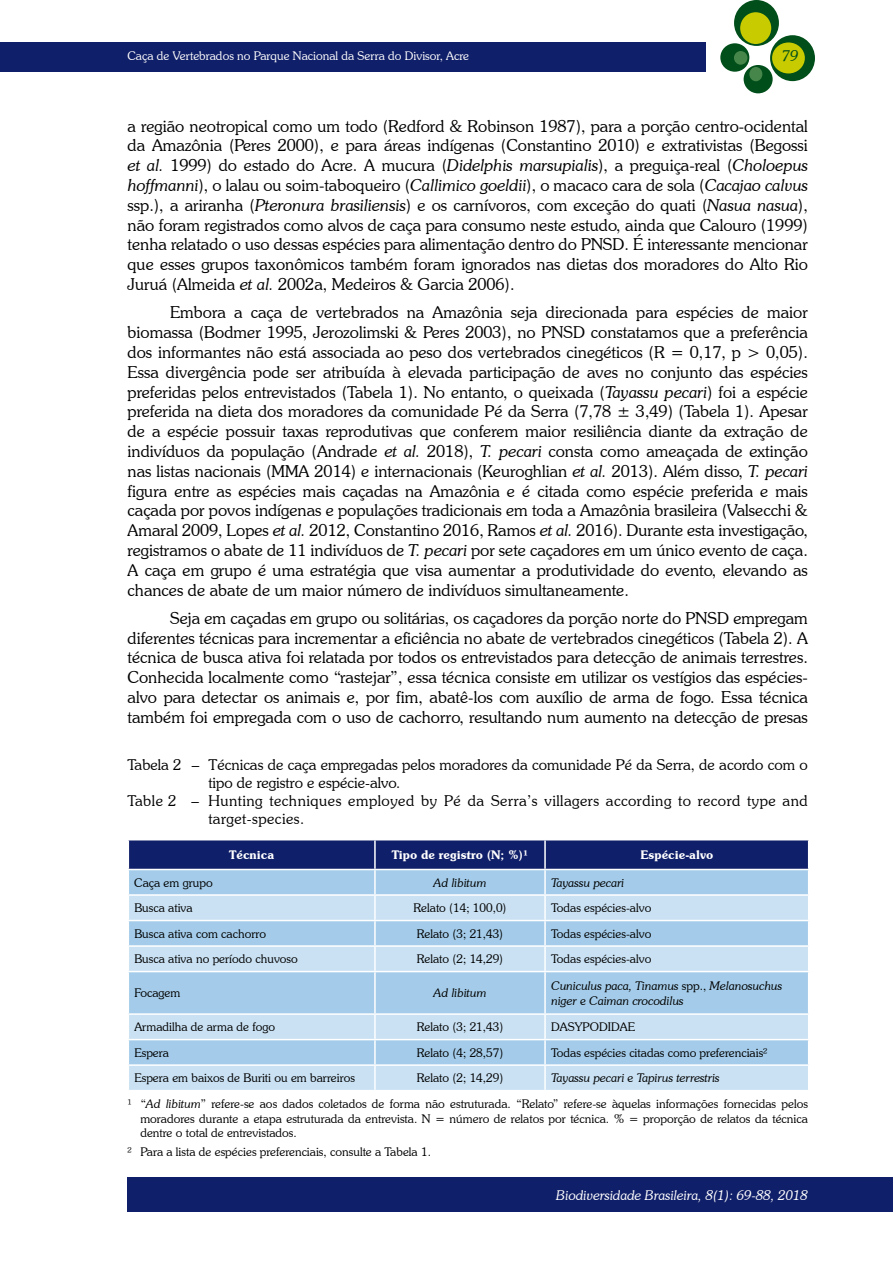
<style>
.page{position:relative;width:893px;height:1263px;background:#fff}
.page>*{position:absolute;margin:0;border:0;box-sizing:border-box;transform-origin:0 0}
.t1{font:300 16.5px/19.8px "Souvenir IT Cby BT";color:#000;text-align:justify}
.t2{font:300 15px "Souvenir IT Cby BT";color:#000}
.t3{font:300 15px "Souvenir IT Cby BT";letter-spacing:.03em;color:#000}
.t4{font:italic 300 15px "Souvenir IT Cby BT";color:#004e1a}
.t5{font:italic 300 13.5px "Souvenir IT Cby BT";color:#fff}
.t6{font:300 12px/25.8px "Souvenir IT Cby BT";color:#000}
.t7{font:italic 300 12px/14.4px "Souvenir IT Cby BT";color:#000}
.t8{font:300 12px "Souvenir IT Cby BT";color:#fff}
.t9{font:600 12px "Souvenir IT Cby BT";color:#fff}
.s1{font-style:italic}
.s2{font-style:normal}
</style>
<div class="page">
<div style="left:0;top:43px;width:705px;height:29px;background:#101f69"></div>
<div style="left:734px;top:0;width:45px;height:46px;background:#004e1a;border-radius:50%"></div>
<div style="left:770px;top:35px;width:45px;height:46px;background:#004e1a;border-radius:50%"></div>
<div style="left:720px;top:43px;width:29px;height:29px;background:#004e1a;border-radius:50%"></div>
<div style="left:744px;top:65px;width:29px;height:28px;background:#004e1a;border-radius:50%"></div>
<div style="left:740px;top:12px;width:31px;height:32px;background:#c8cb00;border-radius:50%"></div>
<div style="left:772px;top:42px;width:33px;height:31px;background:#c8cb00;border-radius:50%"></div>
<div style="left:734px;top:51px;width:13px;height:14px;background:#47864a;border-radius:50%"></div>
<div style="left:749px;top:67px;width:13px;height:14px;background:#47864a;border-radius:50%"></div>
<div style="left:128px;top:1178px;width:765px;height:34px;background:#101f69"></div>
<svg style="left:129px;top:972px;width:679px;height:118px;background:#b4d5ed"></svg>
<svg style="left:128px;top:840px;width:681px;height:131px;background:#97b1d2"></svg>
<hr style="left:374px;top:972px;width:2px;height:41px;background:#fff">
<hr style="left:544px;top:972px;width:2px;height:41px;background:#fff">
<hr style="left:128px;top:1013px;width:247px;height:2px;background:#fff">
<hr style="left:375px;top:1013px;width:170px;height:2px;background:#fff">
<hr style="left:374px;top:1015px;width:2px;height:24px;background:#fff">
<hr style="left:545px;top:1013px;width:264px;height:2px;background:#fff">
<hr style="left:544px;top:1015px;width:2px;height:24px;background:#fff">
<hr style="left:128px;top:1039px;width:247px;height:1px;background:#fff">
<hr style="left:375px;top:1039px;width:170px;height:1px;background:#fff">
<hr style="left:374px;top:1040px;width:2px;height:24px;background:#fff">
<hr style="left:545px;top:1039px;width:264px;height:1px;background:#fff">
<hr style="left:544px;top:1040px;width:2px;height:24px;background:#fff">
<hr style="left:128px;top:1064px;width:247px;height:2px;background:#fff">
<hr style="left:375px;top:1064px;width:170px;height:2px;background:#fff">
<hr style="left:374px;top:1066px;width:2px;height:24px;background:#fff">
<hr style="left:545px;top:1064px;width:264px;height:2px;background:#fff">
<hr style="left:544px;top:1066px;width:2px;height:24px;background:#fff">
<p class="t8" style="left:128px;top:49px;width:343px">Caça de Vertebrados no Parque Nacional da Serra do Divisor, Acre</p>
<p class="t4" style="left:782px;top:46px;width:18px">79</p>
<p class="t1" style="left:128px;top:116px;width:682px">a região neotropical como um todo (Redford &amp; Robinson 1987), para a porção centro-ocidental da Amazônia (Peres 2000), e para áreas indígenas (Constantino 2010) e extrativistas (Begossi <span class="s1">et al.</span> 1999) do estado do Acre. A mucura (<span class="s1">Didelphis marsupialis</span>), a preguiça-real (<span class="s1">Choloepus hoffmanni</span>), o lalau ou soim-taboqueiro (<span class="s1">Callimico goeldii</span>), o macaco cara de sola (<span class="s1">Cacajao calvus </span>ssp.), a ariranha (<span class="s1">Pteronura brasiliensis</span>) e os carnívoros, com exceção do quati (<span class="s1">Nasua nasua</span>), não foram registrados como alvos de caça para consumo neste estudo, ainda que Calouro (1999) tenha relatado o uso dessas espécies para alimentação dentro do PNSD. É interessante mencionar que esses grupos taxonômicos também foram ignorados nas dietas dos moradores do Alto Rio Juruá (Almeida <span class="s1">et al.</span> 2002a, Medeiros &amp; Garcia 2006).</p>
<p class="t1" style="left:128px;top:302px;width:682px;text-indent:43px">Embora a caça de vertebrados na Amazônia seja direcionada para espécies de maior biomassa (Bodmer 1995, Jerozolimski &amp; Peres 2003), no PNSD constatamos que a preferência dos informantes não está associada ao peso dos vertebrados cinegéticos (R = 0,17, p &gt; 0,05).<br>Essa divergência pode ser atribuída à elevada participação de aves no conjunto das espécies preferidas pelos entrevistados (Tabela 1). No entanto, o queixada (<span class="s1">Tayassu pecari</span>) foi a espécie preferida na dieta dos moradores da comunidade Pé da Serra (7,78 ± 3,49) (Tabela 1). Apesar de a espécie possuir taxas reprodutivas que conferem maior resiliência diante da extração de indivíduos da população (Andrade <span class="s1">et al.</span> 2018), <span class="s1">T. pecari</span> consta como ameaçada de extinção nas listas nacionais (MMA 2014) e internacionais (Keuroghlian <span class="s1">et al.</span> 2013). Além disso, <span class="s1">T. pecari </span>figura entre as espécies mais caçadas na Amazônia e é citada como espécie preferida e mais caçada por povos indígenas e populações tradicionais em toda a Amazônia brasileira (Valsecchi &amp; Amaral 2009, Lopes <span class="s1">et al.</span> 2012, Constantino 2016, Ramos <span class="s1">et al.</span> 2016). Durante esta investigação, registramos o abate de 11 indivíduos de <span class="s1">T. pecari</span> por sete caçadores em um único evento de caça.<br>A caça em grupo é uma estratégia que visa aumentar a produtividade do evento, elevando as chances de abate de um maior número de indivíduos simultaneamente.</p>
<p class="t1" style="left:128px;top:608px;width:682px;text-indent:43px">Seja em caçadas em grupo ou solitárias, os caçadores da porção norte do PNSD empregam diferentes técnicas para incrementar a eficiência no abate de vertebrados cinegéticos (Tabela 2). A técnica de busca ativa foi relatada por todos os entrevistados para detecção de animais terrestres.<br>Conhecida localmente como “rastejar”, essa técnica consiste em utilizar os vestígios das espécies&shy;alvo para detectar os animais e, por fim, abatê-los com auxílio de arma de fogo. Essa técnica também foi empregada com o uso de cachorro, resultando num aumento na detecção de presas</p>
<p class="t2" style="left:128px;top:756px;width:682px">Tabela 2 – Técnicas de caça empregadas pelos moradores da comunidade Pé da Serra, de acordo com o</p>
<p class="t2" style="left:208px;top:774px;width:193px">tipo de registro e espécie-alvo.</p>
<p class="t3" style="left:128px;top:792px;width:682px">Table 2 – Hunting techniques employed by Pé da Serra’s villagers according to record type and</p>
<p class="t3" style="left:208px;top:810px;width:97px">target-species.</p>
<p class="t9" style="left:229px;top:847px;width:47px">Técnica</p>
<p class="t9" style="left:392px;top:847px;width:138px">Tipo de registro (N; %)¹</p>
<p class="t9" style="left:640px;top:847px;width:74px">Espécie-alvo</p>
<p class="t6" style="left:134px;top:869px;width:80px">Caça em grupo</p>
<p class="t7" style="left:434px;top:875px;width:54px">Ad libitum</p>
<p class="t7" style="left:551px;top:875px;width:75px">Tayassu pecari</p>
<p class="t6" style="left:134px;top:895px;width:60px">Busca ativa</p>
<p class="t6" style="left:413px;top:895px;width:95px">Relato (14; 100,0)</p>
<p class="t6" style="left:551px;top:895px;width:102px">Todas espécies-alvo</p>
<p class="t6" style="left:134px;top:920px;width:133px">Busca ativa com cachorro</p>
<p class="t6" style="left:417px;top:920px;width:88px">Relato (3; 21,43)</p>
<p class="t6" style="left:551px;top:920px;width:102px">Todas espécies-alvo</p>
<p class="t6" style="left:134px;top:946px;width:165px">Busca ativa no período chuvoso</p>
<p class="t6" style="left:417px;top:946px;width:88px">Relato (2; 14,29)</p>
<p class="t6" style="left:551px;top:946px;width:102px">Todas espécies-alvo</p>
<p class="t6" style="left:134px;top:980px;width:47px">Focagem</p>
<p class="t7" style="left:434px;top:986px;width:54px">Ad libitum</p>
<p class="t7" style="left:551px;top:978px;width:233px">Cuniculus paca, Tinamus <span class="s2">spp.,</span> Melanosuchus niger <span class="s2">e</span> Caiman crocodilus</p>
<p class="t6" style="left:134px;top:1014px;width:142px">Armadilha de arma de fogo</p>
<p class="t6" style="left:417px;top:1014px;width:88px">Relato (3; 21,43)</p>
<p class="t6" style="left:551px;top:1014px;width:85px">DASYPODIDAE</p>
<p class="t6" style="left:134px;top:1039px;width:36px">Espera</p>
<p class="t6" style="left:417px;top:1039px;width:88px">Relato (4; 28,57)</p>
<p class="t6" style="left:551px;top:1039px;width:218px">Todas espécies citadas como preferenciais²</p>
<p class="t6" style="left:134px;top:1065px;width:222px">Espera em baixos de Buriti ou em barreiros</p>
<p class="t6" style="left:417px;top:1065px;width:88px">Relato (2; 14,29)</p>
<p class="t6" style="left:128px;top:1065px;width:682px;text-indent:423px"><span class="s1">Tayassu pecari</span> e <span class="s1">Tapirus terrestris<br></span>¹ “<span class="s1">Ad libitum</span>” refere-se aos dados coletados de forma não estruturada. “Relato” refere-se àquelas informações fornecidas pelos</p>
<p class="t6" style="left:140px;top:1111px;width:669px;line-height:14.4px">moradores durante a etapa estruturada da entrevista. N = número de relatos por técnica. % = proporção de relatos da técnica dentre o total de entrevistados.</p>
<p class="t6" style="left:128px;top:1138px;width:305px">² Para a lista de espécies preferenciais, consulte a Tabela 1.</p>
<p class="t5" style="left:556px;top:1187px;width:253px">Biodiversidade Brasileira, 8(1): 69-88, 2018</p>
</div>
